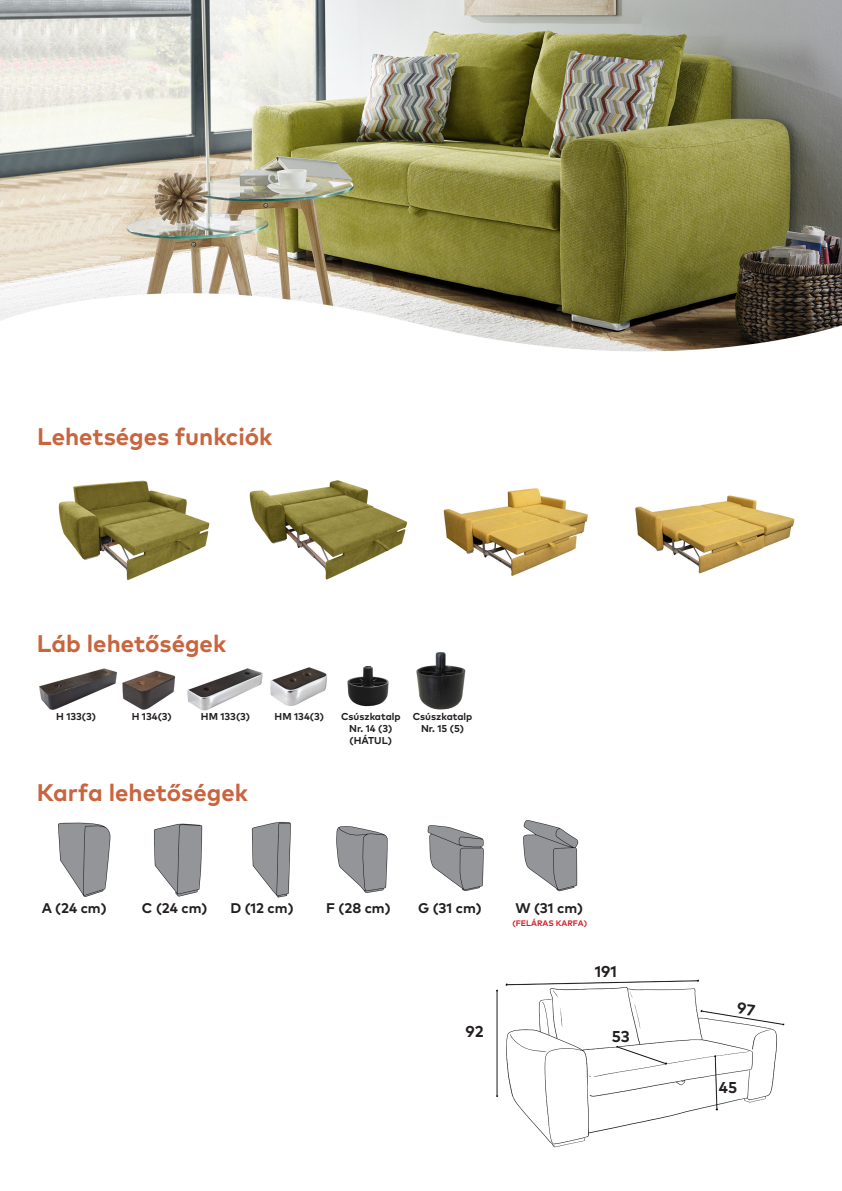
<style>
.page{position:relative;width:842px;height:1191px;background:#fff}
.page>*{position:absolute;margin:0;border:0;box-sizing:border-box;transform-origin:0 0}
.t1{font:700 24px "Mark Pro";color:#c9653e}
.t2{font:700 15.7px "Mark Pro";color:#231f20}
.t3{font:700 14px "Mark Pro";color:#231f20}
.t4{font:700 10px "Mark Pro";color:#231f20}
.t5{font:700 8px "Mark Pro";color:#d1232a}
</style>
<div class="page">
<img style="left:0;top:0;width:842px;height:352px">
<img style="left:58px;top:822px;width:53px;height:75px">
<img style="left:251px;top:821px;width:40px;height:77px">
<img style="left:427px;top:825px;width:57px;height:67px">
<img style="left:154px;top:823px;width:49px;height:74px">
<img style="left:336px;top:826px;width:52px;height:67px">
<img style="left:523px;top:820px;width:56px;height:72px">
<img style="left:496px;top:979px;width:289px;height:169px">
<img style="left:443px;top:488px;width:145px;height:88px">
<img style="left:249px;top:480px;width:159px;height:100px">
<img style="left:58px;top:480px;width:152px;height:101px">
<img style="left:635px;top:495px;width:160px;height:79px">
<img style="left:39px;top:668px;width:137px;height:42px">
<img style="left:270px;top:667px;width:57px;height:39px">
<img style="left:347px;top:666px;width:42px;height:41px">
<img style="left:416px;top:652px;width:50px;height:58px">
<img style="left:187px;top:668px;width:76px;height:43px">
<svg style="left:737px;top:1002px;width:18px;height:13px"></svg>
<p class="t1" style="left:37px;top:418px;width:237px">Lehetséges funkciók</p>
<p class="t1" style="left:37px;top:625px;width:191px">Láb lehetőségek</p>
<p class="t4" style="left:56px;top:708px;width:41px">H 133(3)</p>
<p class="t4" style="left:201px;top:708px;width:51px">HM 133(3)</p>
<p class="t4" style="left:275px;top:708px;width:51px">HM 134(3)</p>
<p class="t4" style="left:341px;top:708px;width:61px">Csúszkatalp</p>
<p class="t4" style="left:349px;top:720px;width:44px">Nr. 14 (3)</p>
<p class="t4" style="left:350px;top:732px;width:44px">(HÁTUL)</p>
<p class="t4" style="left:132px;top:708px;width:42px">H 134(3)</p>
<p class="t4" style="left:413px;top:708px;width:61px">Csúszkatalp</p>
<p class="t4" style="left:421px;top:720px;width:45px">Nr. 15 (5)</p>
<p class="t1" style="left:37px;top:774px;width:212px">Karfa lehetőségek</p>
<p class="t3" style="left:42px;top:897px;width:66px">A (24 cm)</p>
<p class="t3" style="left:142px;top:897px;width:67px">C (24 cm)</p>
<p class="t3" style="left:230px;top:897px;width:65px">D (12 cm)</p>
<p class="t3" style="left:326px;top:897px;width:66px">F (28 cm)</p>
<p class="t3" style="left:418px;top:897px;width:65px">G (31 cm)</p>
<p class="t3" style="left:515px;top:897px;width:69px">W (31 cm)</p>
<p class="t5" style="left:512px;top:916px;width:76px">(FELÁRAS KARFA)</p>
<p class="t2" style="left:595px;top:959px;width:24px">191</p>
<p class="t2" style="left:465px;top:1019px;width:20px">92</p>
<p class="t2" style="left:612px;top:1024px;width:20px">53</p>
<p class="t2" style="left:719px;top:1075px;width:20px">45</p>
</div>
